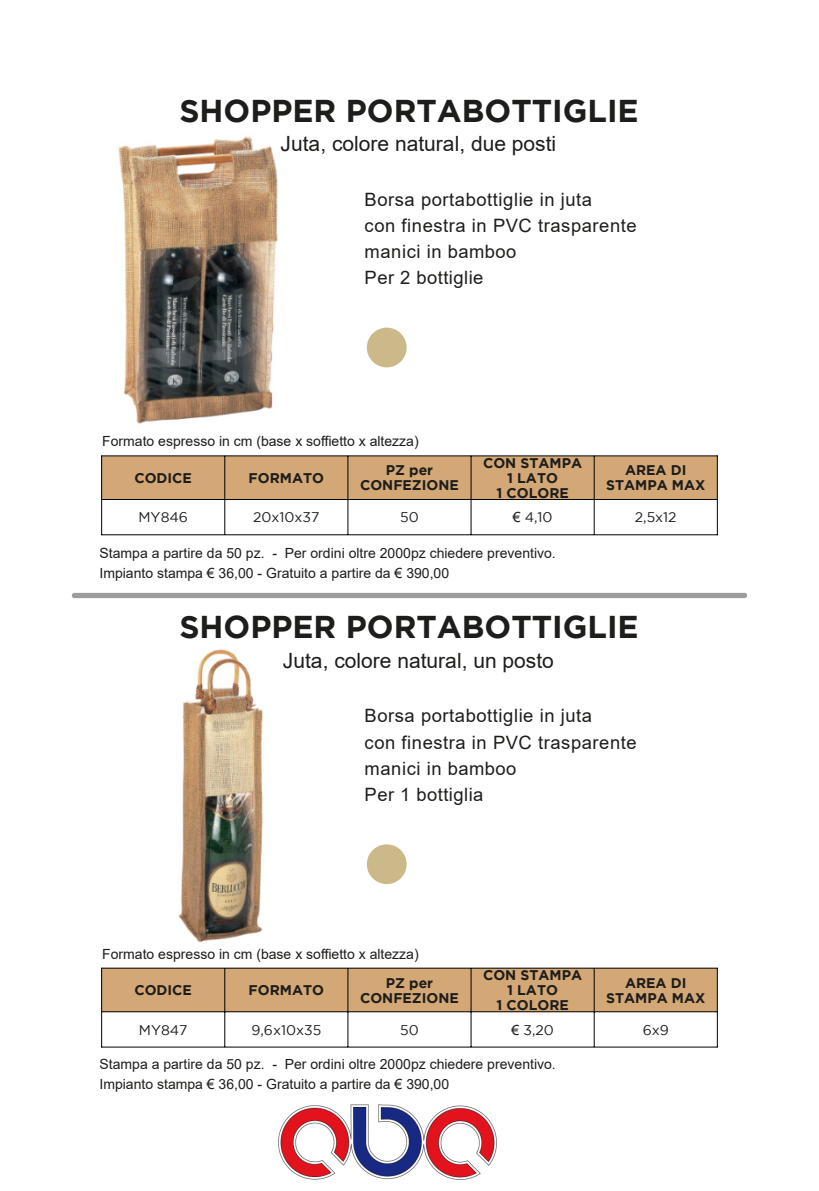
<style>
.page{position:relative;width:819px;height:1191px;background:#fff}
.page>*{position:absolute;margin:0;border:0;box-sizing:border-box;transform-origin:0 0}
.t1{font:700 31.5px "Gotham";color:#1d1d1b}
.t2{font:21px "Arial";color:#1d1d1b}
.t3{font:18.38px/26.2px "Arial";letter-spacing:.03em;color:#1d1d1b}
.t4{font:14px "Arial";color:#1d1d1b}
.t5{font:700 14px/14.9px "Gotham";color:#1d1d1b;text-align:center}
.t6{font:14px "Gotham";color:#1d1d1b}
.s1{font-family:"Arial"}
</style>
<div class="page">
<img style="left:178px;top:649px;width:210px;height:293px">
<div style="left:102px;top:968px;width:615px;height:43px;background:#d3a876"></div>
<hr style="left:101px;top:967px;width:1px;height:80px;background:#000">
<hr style="left:716px;top:967px;width:1px;height:80px;background:#000">
<hr style="left:224px;top:968px;width:1px;height:79px;background:#000">
<hr style="left:347px;top:968px;width:1px;height:79px;background:#000">
<hr style="left:470px;top:968px;width:1px;height:79px;background:#000">
<hr style="left:593px;top:968px;width:1px;height:79px;background:#000">
<hr style="left:102px;top:967px;width:615px;height:1px;background:#000">
<hr style="left:102px;top:1011px;width:615px;height:1px;background:#000">
<hr style="left:102px;top:1046px;width:615px;height:1px;background:#000">
<img style="left:118px;top:136px;width:269px;height:288px">
<div style="left:102px;top:456px;width:615px;height:43px;background:#d3a876"></div>
<hr style="left:101px;top:455px;width:1px;height:80px;background:#000">
<hr style="left:716px;top:455px;width:1px;height:80px;background:#000">
<hr style="left:224px;top:456px;width:1px;height:79px;background:#000">
<hr style="left:347px;top:456px;width:1px;height:79px;background:#000">
<hr style="left:470px;top:456px;width:1px;height:79px;background:#000">
<hr style="left:593px;top:456px;width:1px;height:79px;background:#000">
<hr style="left:102px;top:455px;width:615px;height:1px;background:#000">
<hr style="left:102px;top:499px;width:615px;height:1px;background:#000">
<hr style="left:102px;top:534px;width:615px;height:1px;background:#000">
<div style="left:72px;top:593px;width:675px;height:5px;background:#9d9c9c;border-radius:3px"></div>
<img style="left:367px;top:328px;width:39px;height:39px">
<img style="left:367px;top:844px;width:39px;height:40px">
<img style="left:278px;top:1104px;width:218px;height:75px">
<p class="t1" style="left:179px;top:92px;width:460px">SHOPPER PORTABOTTIGLIE</p>
<p class="t2" style="left:280px;top:129px;width:277px">Juta, colore natural, due posti</p>
<p class="t3" style="left:364px;top:186px;width:273px">Borsa portabottiglie in juta<br>con finestra in PVC trasparente manici in bamboo<br>Per 2 bottiglie</p>
<p class="t4" style="left:102px;top:431px;width:318px">Formato espresso in cm (base x soffietto x altezza)</p>
<p class="t5" style="left:134px;top:470px;width:59px">CODICE</p>
<p class="t5" style="left:248px;top:470px;width:77px">FORMATO</p>
<p class="t5" style="left:360px;top:462px;width:100px">PZ per<br>CONFEZIONE</p>
<p class="t5" style="left:483px;top:455px;width:101px">CON STAMPA<br>1 LATO<br>1 COLORE</p>
<p class="t5" style="left:606px;top:462px;width:101px">AREA DI<br>STAMPA MAX</p>
<p class="t6" style="left:138px;top:509px;width:51px">MY846</p>
<p class="t6" style="left:253px;top:509px;width:68px">20x10x37</p>
<p class="t6" style="left:400px;top:509px;width:20px">50</p>
<p class="t6" style="left:512px;top:509px;width:41px"><span class="s1">€</span> 4,10</p>
<p class="t6" style="left:634px;top:509px;width:43px">2,5x12</p>
<p class="t4" style="left:99px;top:543px;width:458px">Stampa a partire da 50 pz. - Per ordini oltre 2000pz chiedere preventivo.</p>
<p class="t4" style="left:99px;top:563px;width:351px">Impianto stampa € 36,00 - Gratuito a partire da € 390,00</p>
<p class="t1" style="left:179px;top:609px;width:460px">SHOPPER PORTABOTTIGLIE</p>
<p class="t2" style="left:283px;top:646px;width:272px">Juta, colore natural, un posto</p>
<p class="t3" style="left:364px;top:702px;width:273px">Borsa portabottiglie in juta<br>con finestra in PVC trasparente manici in bamboo<br>Per 1 bottiglia</p>
<p class="t4" style="left:102px;top:944px;width:318px">Formato espresso in cm (base x soffietto x altezza)</p>
<p class="t5" style="left:134px;top:982px;width:59px">CODICE</p>
<p class="t5" style="left:248px;top:982px;width:77px">FORMATO</p>
<p class="t5" style="left:360px;top:974px;width:100px">PZ per<br>CONFEZIONE</p>
<p class="t5" style="left:483px;top:967px;width:101px">CON STAMPA<br>1 LATO<br>1 COLORE</p>
<p class="t5" style="left:606px;top:975px;width:101px">AREA DI<br>STAMPA MAX</p>
<p class="t6" style="left:139px;top:1021px;width:50px">MY847</p>
<p class="t6" style="left:251px;top:1021px;width:71px">9,6x10x35</p>
<p class="t6" style="left:400px;top:1021px;width:20px">50</p>
<p class="t6" style="left:511px;top:1021px;width:44px"><span class="s1">€</span> 3,20</p>
<p class="t6" style="left:642px;top:1021px;width:28px">6x9</p>
<p class="t4" style="left:99px;top:1054px;width:458px">Stampa a partire da 50 pz. - Per ordini oltre 2000pz chiedere preventivo.</p>
<p class="t4" style="left:99px;top:1074px;width:351px">Impianto stampa € 36,00 - Gratuito a partire da € 390,00</p>
</div>
